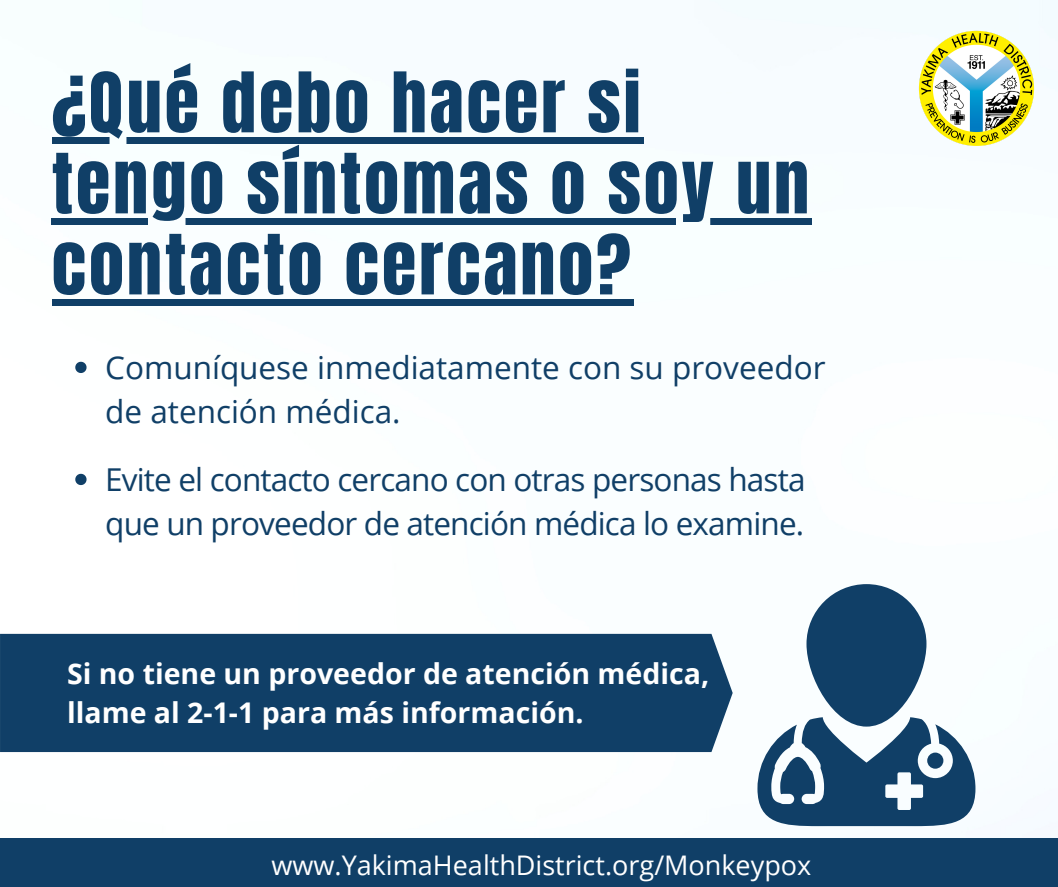
<style>
.page{position:relative;width:1058px;height:887px;background:#fff}
.page>*{position:absolute;margin:0;border:0;box-sizing:border-box;transform-origin:0 0}
.t1{font:70.5px/81px "Anton";letter-spacing:.04em;color:#103f67}
.t2{font:31.5px/43.8px "Open Sans";letter-spacing:-.025em;color:#103f67}
.t3{font:31.5px/43.8px "Open Sans";color:#103f67}
.t4{font:700 28.5px/39.3px "Open Sans";color:#fff}
.t5{font:27px "Open Sans";color:#fff}
</style>
<div class="page">
<img style="left:0;top:0;width:1058px;height:835px">
<div style="left:0;top:837px;width:1058px;height:49px;background:#103f67"></div>
<img style="left:918px;top:31px;width:116px;height:116px">
<div style="left:0;top:634px;width:732px;height:118px;background:#103f67"></div>
<svg style="left:757px;top:717px;width:218px;height:109px"></svg>
<div style="left:806px;top:584px;width:120px;height:142px;background:#103f67;border-radius:60px"></div>
<div style="left:927px;top:752px;width:16px;height:16px;background:#103f67;border-radius:50%"></div>
<div style="left:52px;top:137px;width:591px;height:7px;background:#103f67"></div>
<div style="left:52px;top:218px;width:760px;height:7px;background:#103f67"></div>
<div style="left:52px;top:299px;width:581px;height:7px;background:#103f67"></div>
<svg style="left:75px;top:362px;width:12px;height:11px"></svg>
<svg style="left:75px;top:474px;width:12px;height:11px"></svg>
<h1 class="t1" style="left:52px;top:63px;width:759px">¿Qué debo hacer si tengo síntomas o soy un contacto cercano?</h1>
<p class="t3" style="left:105px;top:344px;width:722px">Comuníquese inmediatamente con su proveedor de atención médica.</p>
<p class="t2" style="left:105px;top:456px;width:702px">Evite el contacto cercano con otras personas hasta que un proveedor de atención médica lo examine.</p>
<p class="t4" style="left:67px;top:653px;width:643px">Si no tiene un proveedor de atención médica, llame al 2-1-1 para más información.</p>
<p class="t5" style="left:271px;top:846px;width:541px">www.YakimaHealthDistrict.org/Monkeypox</p>
</div>
